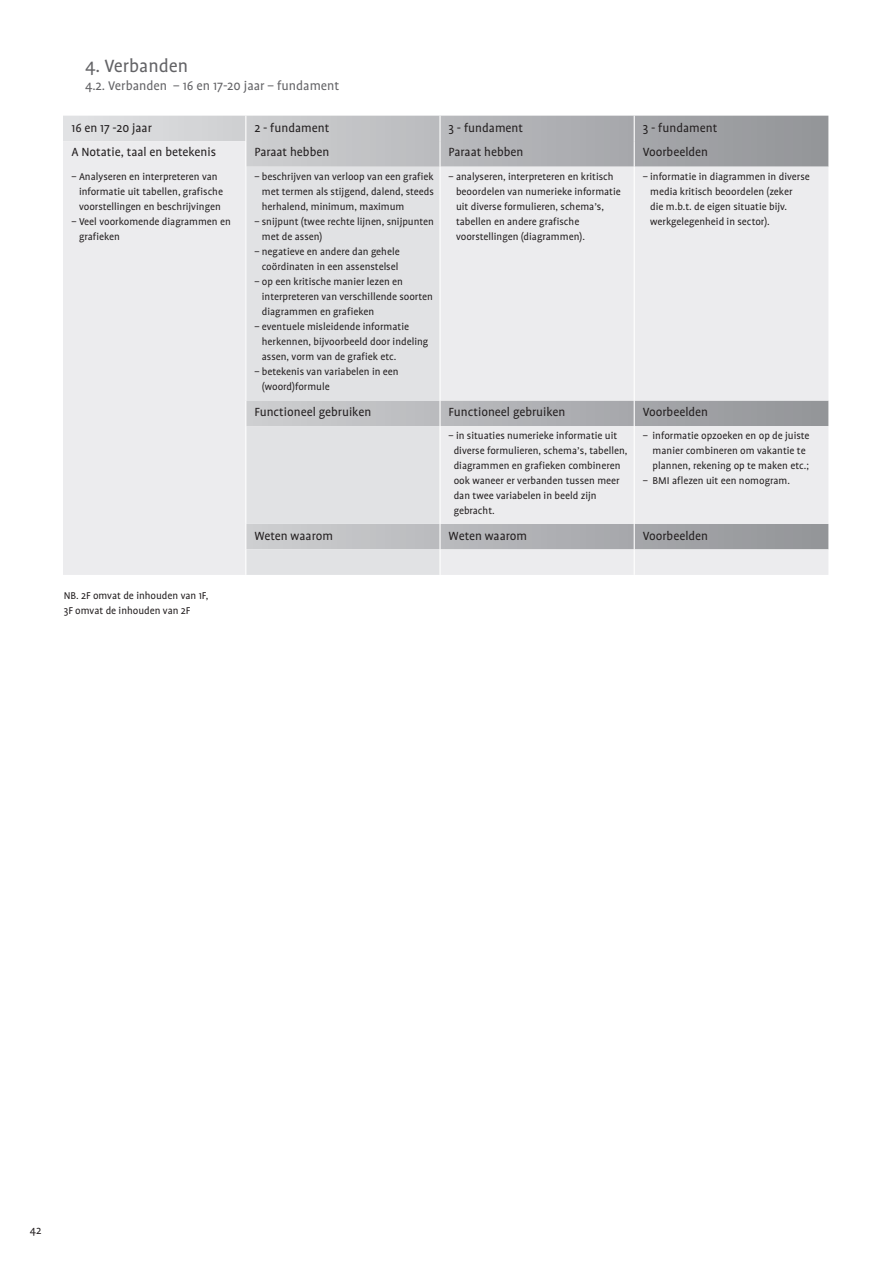
<style>
.page{position:relative;width:893px;height:1263px;background:#fff}
.page>*{position:absolute;margin:0;border:0;box-sizing:border-box;transform-origin:0 0}
.Subkop_groot{font:20.25px "Profile";color:#636366}
.Sub_Subkop{font:14.25px "Profile";color:#636366}
.Tabeltekst{font:13.5px "Profile";color:#231f20}
.t1{font:12px "Profile";color:#231f20}
.Tabeltekst-2{font:11.25px/15px "Profile";color:#231f20}
</style>
<div class="page">
<svg style="left:63px;top:116px;width:765px;height:25px;background:#b9babd"></svg>
<svg style="left:63px;top:141px;width:765px;height:434px;background:#dedee0"></svg>
<div style="left:246px;top:167px;width:194px;height:234px;background:#e1e2e4"></div>
<div style="left:441px;top:167px;width:387px;height:234px;background:#ececee"></div>
<hr style="left:439px;top:167px;width:2px;height:234px;background:#fff">
<hr style="left:634px;top:167px;width:1px;height:234px;background:#fff">
<hr style="left:439px;top:426px;width:2px;height:98px;background:#fff">
<hr style="left:634px;top:426px;width:1px;height:98px;background:#fff">
<hr style="left:439px;top:549px;width:2px;height:26px;background:#fff">
<hr style="left:439px;top:116px;width:2px;height:25px;background:#fff">
<hr style="left:439px;top:141px;width:2px;height:26px;background:#fff">
<svg style="left:634px;top:116px;width:1px;height:51px"></svg>
<hr style="left:439px;top:401px;width:2px;height:25px;background:#fff">
<svg style="left:634px;top:401px;width:1px;height:25px"></svg>
<hr style="left:439px;top:524px;width:2px;height:25px;background:#fff">
<svg style="left:634px;top:524px;width:1px;height:51px"></svg>
<svg style="left:245px;top:116px;width:1px;height:51px"></svg>
<hr style="left:245px;top:167px;width:1px;height:234px;background:#fff">
<svg style="left:245px;top:401px;width:195px;height:174px;background:#d9dadc"></svg>
<p class="Subkop_groot" style="left:85px;top:55px;width:105px">4. Verbanden</p>
<p class="Sub_Subkop" style="left:85px;top:78px;width:256px">4.2. Verbanden – 16 en 17-20 jaar – fundament</p>
<p class="Tabeltekst" style="left:72px;top:120px;width:82px">16 en 17 -20 jaar</p>
<p class="Tabeltekst" style="left:254px;top:120px;width:77px">2 - fundament</p>
<p class="Tabeltekst" style="left:449px;top:120px;width:76px">3 - fundament</p>
<p class="Tabeltekst" style="left:643px;top:120px;width:76px">3 - fundament</p>
<p class="Tabeltekst" style="left:72px;top:145px;width:146px">A Notatie, taal en betekenis</p>
<p class="Tabeltekst-2" style="left:79px;top:169px;width:146px;text-indent:-7px">− Analyseren en interpreteren van informatie uit tabellen, grafische voorstellingen en beschrijvingen</p>
<p class="Tabeltekst-2" style="left:79px;top:214px;width:153px;text-indent:-7px">− Veel voorkomende diagrammen en grafieken</p>
<p class="Tabeltekst" style="left:254px;top:145px;width:76px">Paraat hebben</p>
<p class="Tabeltekst" style="left:449px;top:145px;width:76px">Paraat hebben</p>
<p class="Tabeltekst" style="left:643px;top:145px;width:67px">Voorbeelden</p>
<p class="Tabeltekst-2" style="left:262px;top:169px;width:174px;text-align:justify;text-indent:-7px">− beschrijven van verloop van een grafiek met termen als stijgend, dalend, steeds herhalend, minimum, maximum</p>
<p class="Tabeltekst-2" style="left:262px;top:214px;width:174px;text-indent:-7px">− snijpunt (twee rechte lijnen, snijpunten met de assen)</p>
<p class="Tabeltekst-2" style="left:254px;top:244px;width:147px;text-align:center">− negatieve en andere dan gehele coördinaten in een assenstelsel</p>
<p class="Tabeltekst-2" style="left:262px;top:274px;width:173px;text-indent:-7px">− op een kritische manier lezen en interpreteren van verschillende soorten diagrammen en grafieken</p>
<p class="Tabeltekst-2" style="left:262px;top:319px;width:168px;text-indent:-7px">− eventuele misleidende informatie herkennen, bijvoorbeeld door indeling assen, vorm van de grafiek etc.</p>
<p class="Tabeltekst-2" style="left:262px;top:364px;width:138px;text-indent:-7px">− betekenis van variabelen in een (woord)formule</p>
<p class="Tabeltekst-2" style="left:456px;top:169px;width:166px;text-indent:-7px">– analyseren, interpreteren en kritisch beoordelen van numerieke informatie uit diverse formulieren, schema’s, tabellen en andere grafische voorstellingen (diagrammen).</p>
<p class="Tabeltekst-2" style="left:650px;top:169px;width:161px;text-indent:-7px">– informatie in diagrammen in diverse media kritisch beoordelen (zeker<br>die m.b.t. de eigen situatie bijv. werkgelegenheid in sector).</p>
<p class="Tabeltekst" style="left:254px;top:405px;width:118px">Functioneel gebruiken</p>
<p class="Tabeltekst" style="left:449px;top:405px;width:118px">Functioneel gebruiken</p>
<p class="Tabeltekst" style="left:643px;top:405px;width:67px">Voorbeelden</p>
<p class="Tabeltekst-2" style="left:454px;top:428px;width:175px;text-indent:-5px">− in situaties numerieke informatie uit diverse formulieren, schema’s, tabellen, diagrammen en grafieken combineren ook waneer er verbanden tussen meer dan twee variabelen in beeld zijn gebracht.</p>
<p class="Tabeltekst-2" style="left:653px;top:428px;width:158px;text-indent:-10px">− informatie opzoeken en op de juiste manier combineren om vakantie te plannen, rekening op te maken etc.;</p>
<p class="Tabeltekst-2" style="left:643px;top:473px;width:149px">− BMI aflezen uit een nomogram.</p>
<p class="Tabeltekst-2" style="left:64px;top:588px;width:146px">NB. 2F omvat de inhouden van 1F,</p>
<p class="Tabeltekst-2" style="left:64px;top:603px;width:128px">3F omvat de inhouden van 2F</p>
<p class="Tabeltekst" style="left:254px;top:529px;width:80px">Weten waarom</p>
<p class="Tabeltekst" style="left:449px;top:529px;width:80px">Weten waarom</p>
<p class="Tabeltekst" style="left:643px;top:529px;width:67px">Voorbeelden</p>
<p class="t1" style="left:30px;top:1224px;width:13px">42</p>
</div>
